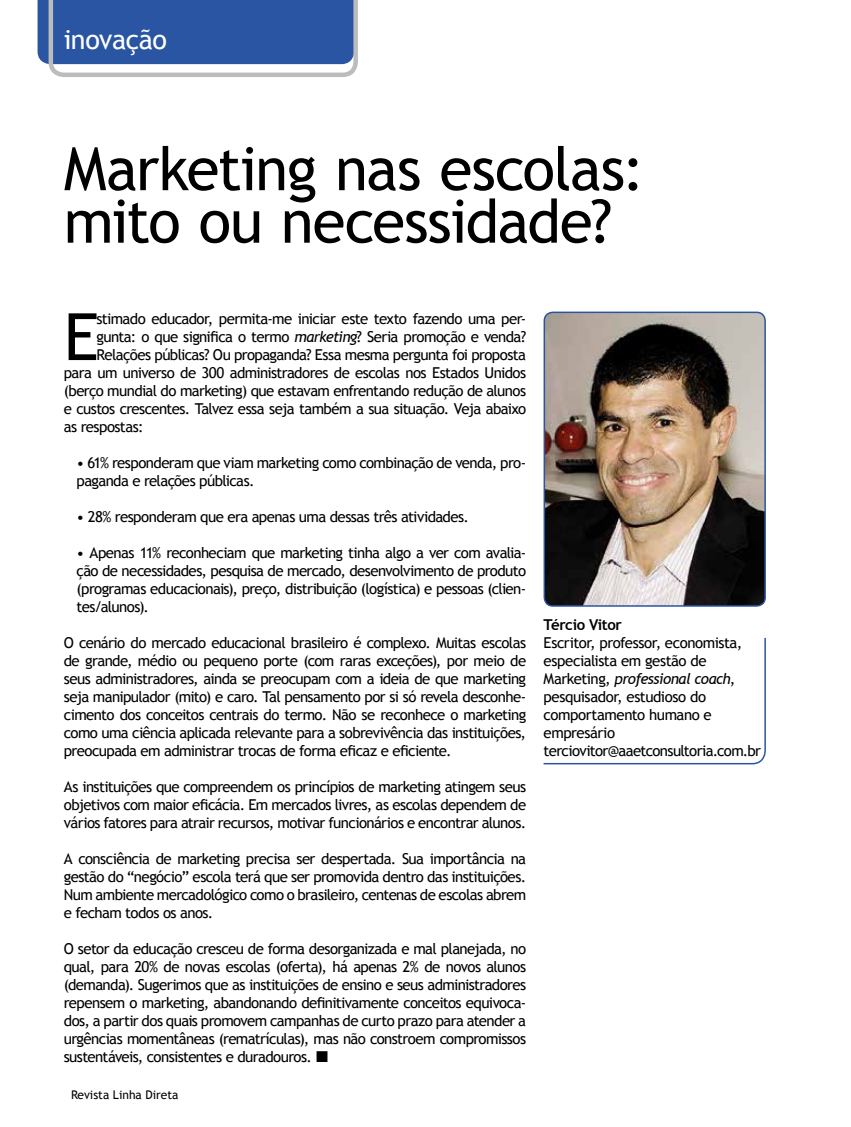
<style>
.page{position:relative;width:851px;height:1127px;background:#fff}
.page>*{position:absolute;margin:0;border:0;box-sizing:border-box;transform-origin:0 0}
.t1{font:65.25px "Trebuchet MS";color:#000}
.t2{font:60px/52.5px "Trebuchet MS";letter-spacing:-.025em;color:#000}
.t3{font:27px "Trebuchet MS";letter-spacing:-.02em;color:#fff}
.t4{font:15px/18px "Trebuchet MS";letter-spacing:-.04em;color:#000;text-align:justify}
.t5{font:700 15px "Trebuchet MS";letter-spacing:-.025em;color:#000}
.t6{font:12px "Trebuchet MS";color:#000}
.s1{font-style:italic}
</style>
<div class="page">
<svg style="left:38px;top:0;width:320px;height:77px;background:#4d70ae"></svg>
<img style="left:546px;top:312px;width:219px;height:294px">
<div style="left:543px;top:312px;width:222px;height:295px;border:2px solid #2a55a2;border-radius:9px"></div>
<svg style="left:543px;top:637px;width:223px;height:128px"></svg>
<h3 class="t3" style="left:64px;top:23px;width:105px">inovação</h3>
<h2 class="t2" style="left:64px;top:143px;width:582px">Marketing nas escolas: mito ou necessidade?</h2>
<h1 class="t1" style="left:64px;top:298px;width:36px">E</h1>
<p class="t4" style="left:96px;top:310px;width:431px">stimado educador, permita-me iniciar este texto fazendo uma per-</p>
<p class="t4" style="left:96px;top:328px;width:431px">gunta: o que significa o termo <span class="s1">marketing</span>? Seria promoção e venda?</p>
<p class="t4" style="left:96px;top:346px;width:431px">Relações públicas? Ou propaganda? Essa mesma pergunta foi proposta</p>
<p class="t4" style="left:64px;top:364px;width:464px">para um universo de 300 administradores de escolas nos Estados Unidos</p>
<p class="t4" style="left:64px;top:382px;width:464px">(berço mundial do marketing) que estavam enfrentando redução de alunos</p>
<p class="t4" style="left:64px;top:400px;width:464px">e custos crescentes. Talvez essa seja também a sua situação. Veja abaixo</p>
<p class="t4" style="left:64px;top:418px;width:81px">as respostas:</p>
<p class="t4" style="left:77px;top:454px;width:451px">• 61% responderam que viam marketing como combinação de venda, pro&shy;paganda e relações públicas.</p>
<p class="t4" style="left:77px;top:508px;width:394px">• 28% responderam que era apenas uma dessas três atividades.</p>
<p class="t4" style="left:77px;top:544px;width:451px">• Apenas 11% reconheciam que marketing tinha algo a ver com avalia&shy;ção de necessidades, pesquisa de mercado, desenvolvimento de produto (programas educacionais), preço, distribuição (logística) e pessoas (clien&shy;tes/alunos).</p>
<p class="t4" style="left:64px;top:634px;width:464px">O cenário do mercado educacional brasileiro é complexo. Muitas escolas de grande, médio ou pequeno porte (com raras exceções), por meio de seus administradores, ainda se preocupam com a ideia de que marketing seja manipulador (mito) e caro. Tal pensamento por si só revela desconhe&shy;cimento dos conceitos centrais do termo. Não se reconhece o marketing como uma ciência aplicada relevante para a sobrevivência das instituições, preocupada em administrar trocas de forma eficaz e eficiente.</p>
<p class="t4" style="left:64px;top:778px;width:464px">As instituições que compreendem os princípios de marketing atingem seus objetivos com maior eficácia. Em mercados livres, as escolas dependem de vários fatores para atrair recursos, motivar funcionários e encontrar alunos.</p>
<p class="t4" style="left:64px;top:850px;width:464px">A consciência de marketing precisa ser despertada. Sua importância na gestão do “negócio” escola terá que ser promovida dentro das instituições.<br>Num ambiente mercadológico como o brasileiro, centenas de escolas abrem e fecham todos os anos.</p>
<p class="t4" style="left:64px;top:940px;width:464px">O setor da educação cresceu de forma desorganizada e mal planejada, no qual, para 20% de novas escolas (oferta), há apenas 2% de novos alunos (demanda). Sugerimos que as instituições de ensino e seus administradores repensem o marketing, abandonando definitivamente conceitos equivoca&shy;dos, a partir dos quais promovem campanhas de curto prazo para atender a urgências momentâneas (rematrículas), mas não constroem compromissos sustentáveis, consistentes e duradouros.</p>
<p class="t6" style="left:71px;top:1088px;width:109px">Revista Linha Direta</p>
<p class="t5" style="left:543px;top:615px;width:80px">Tércio Vitor</p>
<p class="t4" style="left:543px;top:634px;width:219px;text-align:left">Escritor, professor, economista, especialista em gestão de<br>Marketing, <span class="s1">professional coach</span>, pesquisador, estudioso do comportamento humano e empresário terciovitor@aaetconsultoria.com.br</p>
</div>
